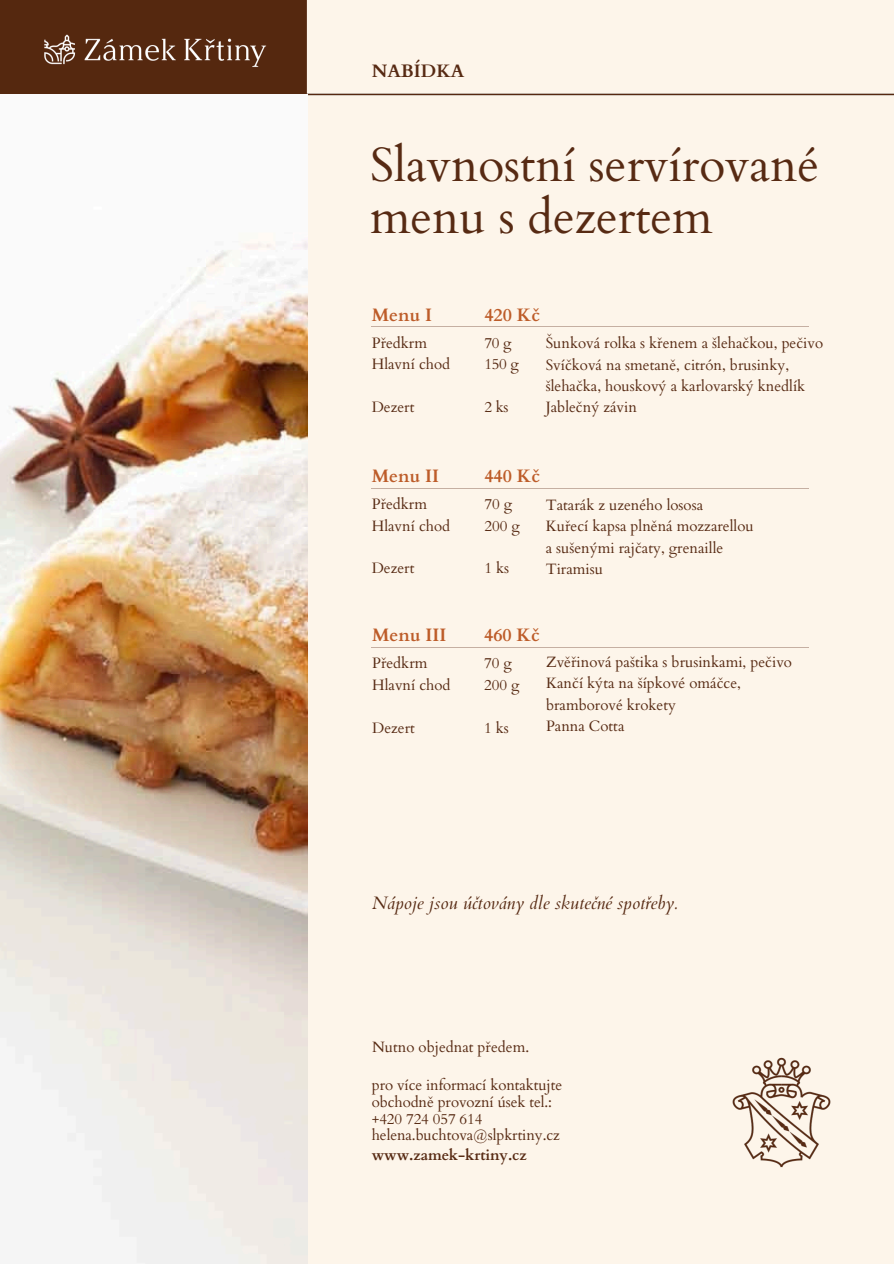
<style>
.page{position:relative;width:894px;height:1264px;background:#fff}
.page>*{position:absolute;margin:0;border:0;box-sizing:border-box;transform-origin:0 0}
.t1{font:47.85px/51.8px "Cardo";color:#572a13}
.t2{font:italic 18px "Cardo";color:#572a13}
.t3{font:700 18px "Cardo";color:#bd5c29}
.t4{font:700 18px "Cardo";color:#572a13}
.t5{font:15px/21.5px "Cardo";color:#572a13}
.t6{font:700 15px "Cardo";letter-spacing:-.01em;color:#572a13}
</style>
<div class="page">
<div style="left:0;top:0;width:893px;height:1263px;background:#fdf5ea"></div>
<img style="left:0;top:0;width:893px;height:103px">
<img style="left:732px;top:1057px;width:99px;height:111px">
<img style="left:0;top:95px;width:307px;height:1168px">
<hr style="left:371px;top:325px;width:437px;height:1px;background:#c5afa2">
<hr style="left:371px;top:487px;width:437px;height:1px;background:#c5afa2">
<hr style="left:371px;top:647px;width:437px;height:1px;background:#c5afa2">
<h1 class="t4" style="left:371px;top:59px;width:94px">NABÍDKA</h1>
<p class="t1" style="left:370px;top:140px;width:450px">Slavnostní servírované menu s dezertem</p>
<p class="t3" style="left:371px;top:303px;width:62px">Menu I</p>
<p class="t5" style="left:371px;top:332px;width:80px">Předkrm<br>Hlavní chod</p>
<p class="t5" style="left:371px;top:397px;width:44px">Dezert</p>
<h3 class="t3" style="left:371px;top:464px;width:69px">Menu II</h3>
<p class="t5" style="left:371px;top:493px;width:80px">Předkrm<br>Hlavní chod</p>
<p class="t5" style="left:371px;top:558px;width:44px">Dezert</p>
<p class="t3" style="left:372px;top:623px;width:76px">Menu III</p>
<p class="t5" style="left:372px;top:653px;width:57px">Předkrm</p>
<p class="t5" style="left:372px;top:674px;width:80px">Hlavní chod</p>
<p class="t5" style="left:372px;top:717px;width:44px">Dezert</p>
<p class="t3" style="left:484px;top:303px;width:57px">420 Kč</p>
<p class="t5" style="left:484px;top:332px;width:36px">70 g<br>150 g</p>
<h3 class="t5" style="left:484px;top:397px;width:26px">2 ks</h3>
<p class="t5" style="left:545px;top:333px;width:279px">Šunková rolka s křenem a šlehačkou, pečivo<br>Svíčková na smetaně, citrón, brusinky,</p>
<p class="t5" style="left:545px;top:375px;width:261px">šlehačka, houskový a karlovarský knedlík</p>
<p class="t5" style="left:545px;top:397px;width:93px">Jablečný závin</p>
<p class="t3" style="left:484px;top:464px;width:57px">440 Kč</p>
<p class="t5" style="left:484px;top:493px;width:37px">70 g<br>200 g</p>
<p class="t5" style="left:484px;top:558px;width:26px">1 ks</p>
<p class="t5" style="left:545px;top:494px;width:159px">Tatarák z uzeného lososa</p>
<p class="t5" style="left:545px;top:516px;width:209px">Kuřecí kapsa plněná mozzarellou a sušenými rajčaty, grenaille</p>
<p class="t5" style="left:545px;top:558px;width:59px">Tiramisu</p>
<p class="t3" style="left:484px;top:623px;width:57px">460 Kč</p>
<p class="t5" style="left:484px;top:653px;width:37px">70 g<br>200 g</p>
<p class="t5" style="left:484px;top:717px;width:26px">1 ks</p>
<h3 class="t5" style="left:546px;top:651px;width:247px">Zvěřinová paštika s brusinkami, pečivo<br>Kančí kýta na šípkové omáčce, bramborové krokety</h3>
<p class="t5" style="left:546px;top:715px;width:80px">Panna Cotta</p>
<h3 class="t2" style="left:372px;top:891px;width:306px">Nápoje jsou účtovány dle skutečné spotřeby.</h3>
<p class="t5" style="left:372px;top:1036px;width:158px">Nutno objednat předem.</p>
<h2 class="t5" style="left:371px;top:1076px;width:192px;line-height:17px">pro více informací kontaktujte obchodně provozní úsek tel.: +420 724 057 614 helena.buchtova@slpkrtiny.cz</h2>
<p class="t6" style="left:371px;top:1144px;width:156px">www.zamek-krtiny.cz</p>
</div>
